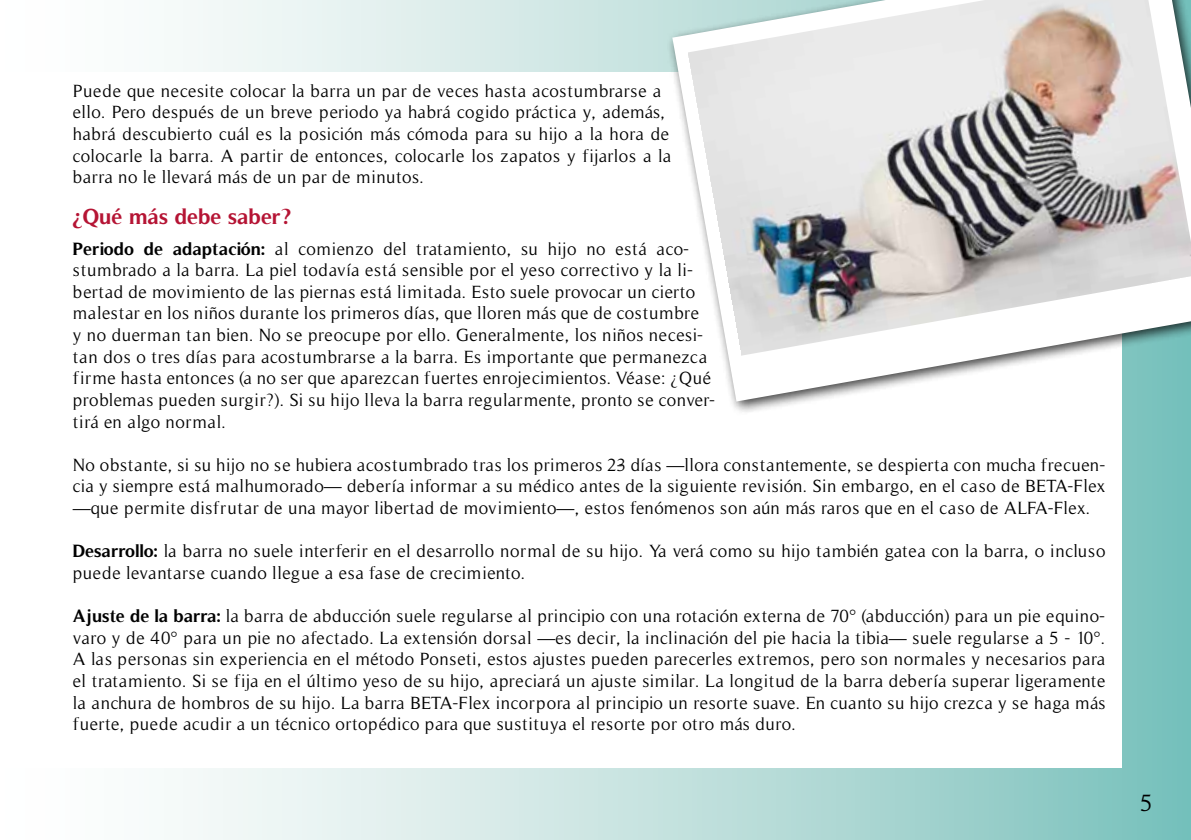
<style>
.page{position:relative;width:1191px;height:840px;background:#fff}
.page>*{position:absolute;margin:0;border:0;box-sizing:border-box;transform-origin:0 0}
.t1{font:24px "Timeless";color:#000}
.t2{font:700 22px "Timeless";color:#b51434}
.t3{font:18px/21.6px "Timeless";letter-spacing:.03em;color:#000}
.s1{font-weight:700}
</style>
<div class="page">
<div style="left:0;top:0;width:1191px;height:839px;background:linear-gradient(to right,#fff,#81c3be)"></div>
<div style="left:0;top:72px;width:1121px;height:695px;background:#fff"></div>
<div style="left:666px;top:0;width:525px;height:415px;background:#000;opacity:.75"></div>
<svg style="left:672px;top:0;width:519px;height:401px"></svg>
<img style="left:687px;top:0;width:504px;height:355px">
<hr style="left:0;top:0;width:1px;height:839px;background:#fff">
<p class="t3" style="left:73px;top:80px;width:600px">Puede que necesite colocar la barra un par de veces hasta acostumbrarse a ello. Pero después de un breve periodo ya habrá cogido práctica y, además, habrá descubierto cuál es la posición más cómoda para su hijo a la hora de colocarle la barra. A partir de entonces, colocarle los zapatos y fijarlos a la barra no le llevará más de un par de minutos.</p>
<p class="t2" style="left:73px;top:203px;width:220px">¿Qué más debe saber?</p>
<p class="t3" style="left:73px;top:238px;width:644px"><span class="s1">Periodo de adaptación:</span> al comienzo del tratamiento, su hijo no está aco&shy;stumbrado a la barra. La piel todavía está sensible por el yeso correctivo y la li&shy;bertad de movimiento de las piernas está limitada. Esto suele provocar un cierto malestar en los niños durante los primeros días, que lloren más que de costumbre<br>y no duerman tan bien. No se preocupe por ello. Generalmente, los niños necesi&shy;tan dos o tres días para acostumbrarse a la barra. Es importante que permanezca firme hasta entonces (a no ser que aparezcan fuertes enrojecimientos. Véase: ¿Qué problemas pueden surgir?). Si su hijo lleva la barra regularmente, pronto se conver&shy;tirá en algo normal.</p>
<p class="t3" style="left:73px;top:454px;width:1034px;text-align:justify">No obstante, si su hijo no se hubiera acostumbrado tras los primeros 2-3 días —llora constantemente, se despierta con mucha frecuen&shy;cia y siempre está malhumorado— debería informar a su médico antes de la siguiente revisión. Sin embargo, en el caso de BETA-Flex —que permite disfrutar de una mayor libertad de movimiento—, estos fenómenos son aún más raros que en el caso de ALFA-Flex.</p>
<p class="t3" style="left:73px;top:540px;width:1034px"><span class="s1">Desarrollo:</span> la barra no suele interferir en el desarrollo normal de su hijo. Ya verá como su hijo también gatea con la barra, o incluso puede levantarse cuando llegue a esa fase de crecimiento.</p>
<p class="t3" style="left:73px;top:605px;width:1034px;text-align:justify"><span class="s1">Ajuste de la barra:</span> la barra de abducción suele regularse al principio con una rotación externa de 70° (abducción) para un pie equino&shy;varo y de 40° para un pie no afectado. La extensión dorsal —es decir, la inclinación del pie hacia la tibia— suele regularse a 5 - 10°.<br>A las personas sin experiencia en el método Ponseti, estos ajustes pueden parecerles extremos, pero son normales y necesarios para el tratamiento. Si se fija en el último yeso de su hijo, apreciará un ajuste similar. La longitud de la barra debería superar ligeramente la anchura de hombros de su hijo. La barra BETA-Flex incorpora al principio un resorte suave. En cuanto su hijo crezca y se haga más fuerte, puede acudir a un técnico ortopédico para que sustituya el resorte por otro más duro.</p>
<h1 class="t1" style="left:1140px;top:789px;width:14px">5</h1>
</div>
